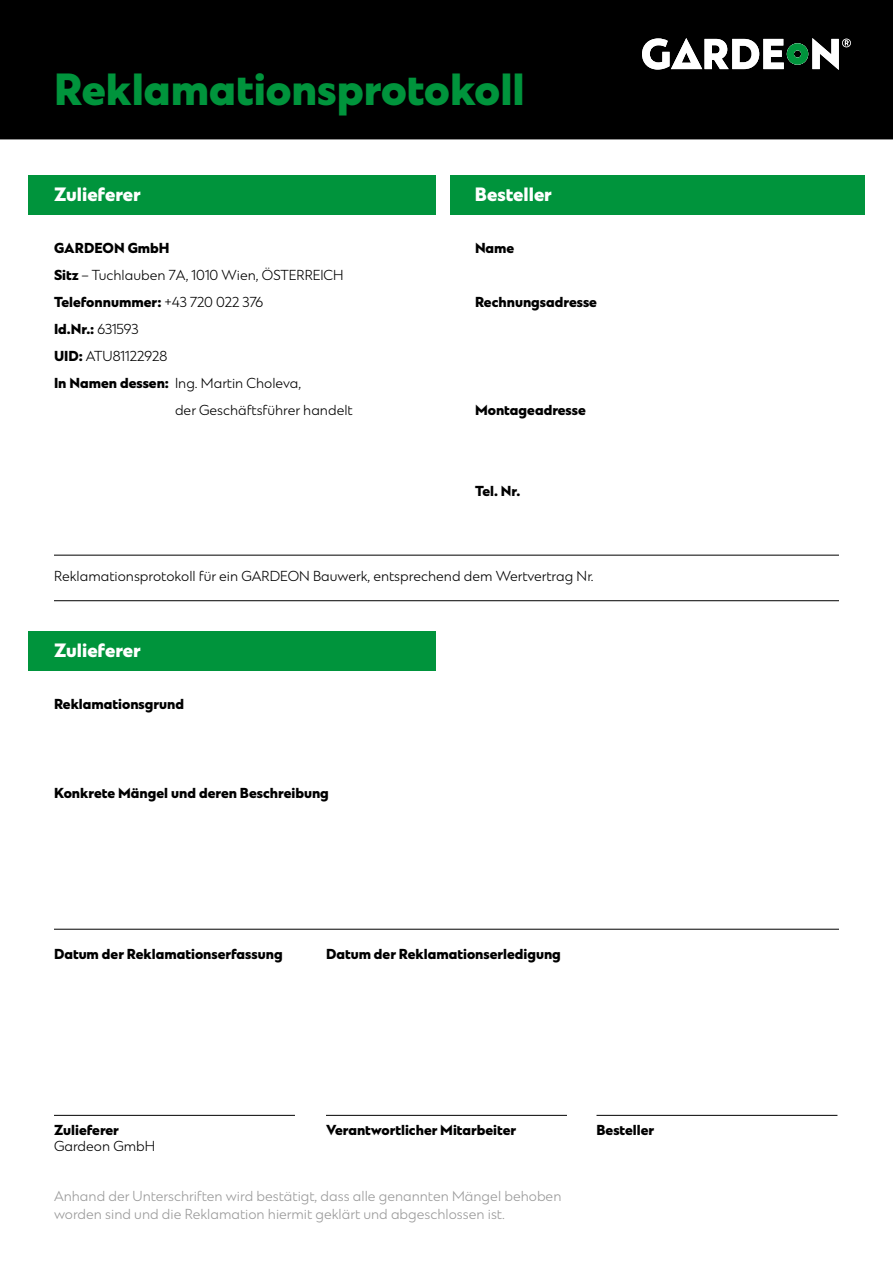
<style>
.page{position:relative;width:893px;height:1263px;background:#fff}
.page>*{position:absolute;margin:0;border:0;box-sizing:border-box;transform-origin:0 0}
.t1{font:800 42px "Ekster";color:#00943c}
.t2{font:800 18px "Ekster";color:#fff}
.t3{font:800 13.5px "Ekster";color:#000}
.t4{font:300 13.5px "Ekster";color:#000}
.t5{font:300 13.5px/18px "Ekster";color:#999}
.s1{font-weight:800}
.s2{font-weight:300}
</style>
<div class="page">
<div style="left:1px;top:1px;width:891px;height:138px;background:#000"></div>
<div style="left:0;top:0;width:893px;height:139px;border:2px solid #000"></div>
<svg style="left:642px;top:38px;width:209px;height:32px"></svg>
<div style="left:29px;top:175px;width:407px;height:39px;background:#00943c"></div>
<div style="left:29px;top:631px;width:407px;height:39px;background:#00943c"></div>
<div style="left:450px;top:175px;width:415px;height:39px;background:#00943c"></div>
<hr style="left:54px;top:555px;width:785px;height:1px;background:#000">
<hr style="left:54px;top:600px;width:785px;height:1px;background:#000">
<hr style="left:54px;top:929px;width:785px;height:1px;background:#000">
<hr style="left:54px;top:1115px;width:241px;height:1px;background:#000">
<hr style="left:326px;top:1115px;width:241px;height:1px;background:#000">
<hr style="left:596px;top:1115px;width:241px;height:1px;background:#000">
<h1 class="t1" style="left:54px;top:73px;width:472px">Reklamationsprotokoll</h1>
<h2 class="t2" style="left:54px;top:187px;width:88px">Zulieferer</h2>
<p class="t3" style="left:54px;top:242px;width:117px">GARDEON GmbH</p>
<p class="t4" style="left:54px;top:267px;width:291px"><span class="s1">Sitz</span> – Tuchlauben 7A, 1010 Wien, ÖSTERREICH</p>
<p class="t3" style="left:54px;top:296px;width:211px">Telefonnummer: <span class="s2">+43 720 022 376</span></p>
<p class="t3" style="left:54px;top:323px;width:86px">Id.Nr.: <span class="s2">631593</span></p>
<p class="t4" style="left:54px;top:348px;width:115px"><span class="s1">UID:</span> ATU81122928</p>
<p class="t4" style="left:54px;top:375px;width:249px"><span class="s1">In Namen dessen:</span> Ing. Martin Choleva,</p>
<p class="t4" style="left:175px;top:402px;width:179px">der Geschäftsführer handelt</p>
<h2 class="t2" style="left:475px;top:187px;width:78px">Besteller</h2>
<p class="t3" style="left:475px;top:242px;width:41px">Name</p>
<p class="t3" style="left:475px;top:296px;width:124px">Rechnungsadresse</p>
<p class="t3" style="left:475px;top:404px;width:112px">Montageadresse</p>
<p class="t3" style="left:475px;top:485px;width:47px">Tel. Nr.</p>
<p class="t4" style="left:54px;top:568px;width:541px">Reklamationsprotokoll für ein GARDEON Bauwerk, entsprechend dem Wertvertrag Nr.</p>
<h2 class="t2" style="left:54px;top:643px;width:88px">Zulieferer</h2>
<p class="t3" style="left:54px;top:698px;width:132px">Reklamationsgrund</p>
<p class="t3" style="left:54px;top:787px;width:276px">Konkrete Mängel und deren Beschreibung</p>
<p class="t3" style="left:54px;top:948px;width:230px">Datum der Reklamationserfassung</p>
<p class="t3" style="left:326px;top:948px;width:236px">Datum der Reklamationserledigung</p>
<p class="t3" style="left:54px;top:1124px;width:66px">Zulieferer</p>
<p class="t4" style="left:54px;top:1139px;width:103px">Gardeon GmbH</p>
<p class="t3" style="left:326px;top:1124px;width:192px">Verantwortlicher Mitarbeiter</p>
<p class="t3" style="left:596px;top:1124px;width:59px">Besteller</p>
<p class="t5" style="left:54px;top:1187px;width:509px">Anhand der Unterschriften wird bestätigt, dass alle genannten Mängel behoben worden sind und die Reklamation hiermit geklärt und abgeschlossen ist.</p>
</div>
